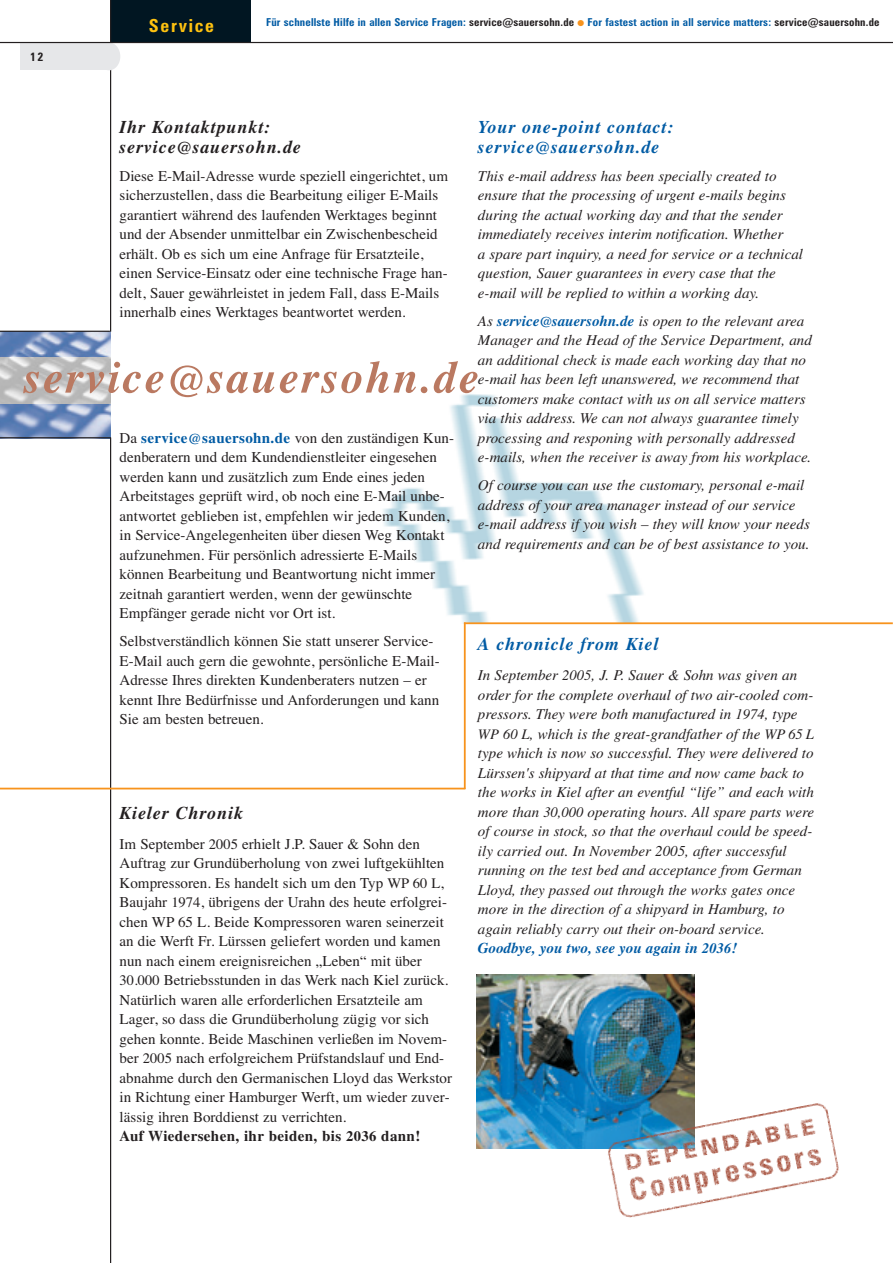
<style>
.page{position:relative;width:893px;height:1263px;background:#fff}
.page>*{position:absolute;margin:0;border:0;box-sizing:border-box;transform-origin:0 0}
.t1{font:italic 700 18px/19.5px "Times";letter-spacing:.05em;color:#015ba4}
.t2{font:italic 700 18px/19.5px "Times";letter-spacing:.05em;color:#231f20}
.t3{font:700 condensed 18px "Zurich BT";letter-spacing:.1em;color:#fec210}
.t4{font:15px/19.5px "Times";color:#231f20}
.t5{font:italic 15px/19.5px "Times";color:#231f20}
.t6{font:700 condensed 12px "Zurich BT";color:#231f20}
.t7{font:700 condensed 10.95px "Zurich BT";letter-spacing:.015em;color:#015ba4}
.s1{color:#231f20}
.s2{color:#f7931d}
.s3{font-weight:700;color:#015ba4}
.s4{font-size:14.55px}
.s5{font-weight:700}
.s6{font-weight:700;font-size:14.55px}
.s7{font-weight:700;font-size:14.55px;color:#015ba4}
</style>
<div class="page">
<img style="left:0;top:332px;width:111px;height:105px">
<img style="left:0;top:358px;width:111px;height:46px">
<hr style="left:0;top:331px;width:110px;height:1px;background:#231f20">
<hr style="left:0;top:437px;width:111px;height:1px;background:#231f20">
<img style="left:383px;top:374px;width:261px;height:249px">
<svg style="left:23px;top:361px;width:454px;height:36px"></svg>
<div style="left:20px;top:43px;width:90px;height:27px;background:#e6e7e9"></div>
<div style="left:111px;top:0;width:140px;height:43px;background:#011622"></div>
<hr style="left:110px;top:438px;width:1px;height:825px;background:#231f20">
<hr style="left:110px;top:0;width:1px;height:332px;background:#231f20">
<div style="left:98px;top:43px;width:22px;height:27px;background:#e6e7e9;border-radius:50%"></div>
<hr style="left:0;top:42px;width:892px;height:1px;background:#231f20">
<img style="left:476px;top:974px;width:218px;height:175px">
<hr style="left:0;top:788px;width:465px;height:1px;background:#f7931d">
<img style="left:584px;top:1082px;width:255px;height:136px">
<hr style="left:464px;top:622px;width:1px;height:167px;background:#f7931d">
<hr style="left:464px;top:622px;width:428px;height:2px;background:#f7931d">
<p class="t6" style="left:30px;top:52px;width:15px">12</p>
<p class="t3" style="left:149px;top:19px;width:67px">Service</p>
<p class="t7" style="left:266px;top:19px;width:615px">Für schnellste Hilfe in allen Service Fragen: <span class="s1">service@sauersohn.de</span> <span class="s2">●</span> For fastest action in all service matters: <span class="s1">service@sauersohn.de</span></p>
<p class="t2" style="left:120px;top:119px;width:183px">Ihr Kontaktpunkt: service@sauersohn.de</p>
<p class="t4" style="left:120px;top:167px;width:330px">Diese E-Mail-Adresse wurde speziell eingerichtet, um sicherzustellen, dass die Bearbeitung eiliger E-Mails garantiert während des laufenden Werktages beginnt und der Absender unmittelbar ein Zwischenbescheid erhält. Ob es sich um eine Anfrage für Ersatzteile, einen Service-Einsatz oder eine technische Frage han&shy;delt, Sauer gewährleistet in jedem Fall, dass E-Mails innerhalb eines Werktages beantwortet werden.</p>
<p class="t4" style="left:120px;top:429px;width:336px">Da <span class="s3">service@sauersohn.de</span> von den zuständigen Kun&shy;denberatern und dem Kundendienstleiter eingesehen werden kann und zusätzlich zum Ende eines jeden Arbeitstages geprüft wird, ob noch eine E-Mail unbe&shy;antwortet geblieben ist, empfehlen wir jedem Kunden, in Service-Angelegenheiten über diesen Weg Kontakt aufzunehmen. Für persönlich adressierte E-Mails können Bearbeitung und Beantwortung nicht immer zeitnah garantiert werden, wenn der gewünschte Empfänger gerade nicht vor Ort ist.</p>
<p class="t4" style="left:120px;top:633px;width:321px">Selbstverständlich können Sie statt unserer Service-E-Mail auch gern die gewohnte, persönliche E-Mail-Adresse Ihres direkten Kundenberaters nutzen – er kennt Ihre Bedürfnisse und Anforderungen und kann Sie am besten betreuen.</p>
<p class="t2" style="left:120px;top:805px;width:125px">Kieler Chronik</p>
<p class="t4" style="left:120px;top:836px;width:334px">Im September <span class="s4">2005</span> erhielt J.P. Sauer &amp; Sohn den Auftrag zur Grundüberholung von zwei luftgekühlten Kompressoren. Es handelt sich um den Typ <span class="s4">WP 60 L</span>, Baujahr <span class="s4">1974</span>, übrigens der Urahn des heute erfolgrei&shy;chen WP 65 L. Beide Kompressoren waren seinerzeit an die Werft Fr. Lürssen geliefert worden und kamen nun nach einem ereignisreichen „Leben“ mit über <span class="s4">30.000</span> Betriebsstunden in das Werk nach Kiel zurück.<br>Natürlich waren alle erforderlichen Ersatzteile am Lager, so dass die Grundüberholung zügig vor sich gehen konnte. Beide Maschinen verließen im Novem&shy;ber <span class="s4">2005</span> nach erfolgreichem Prüfstandslauf und End&shy;abnahme durch den Germanischen Lloyd das Werkstor in Richtung einer Hamburger Werft, um wieder zuver&shy;lässig ihren Borddienst zu verrichten.<br><span class="s5">Auf Wiedersehen, ihr beiden, bis</span> <span class="s6">2036</span> <span class="s5">dann!</span></p>
<p class="t1" style="left:478px;top:119px;width:197px">Your one-point contact: service@sauersohn.de</p>
<p class="t5" style="left:478px;top:167px;width:326px">This e-mail address has been specially created to ensure that the processing of urgent e-mails begins during the actual working day and that the sender immediately receives interim notification. Whether<br>a spare part inquiry, a need for service or a technical question, Sauer guarantees in every case that the e-mail will be replied to within a working day.</p>
<p class="t5" style="left:478px;top:312px;width:335px">As <span class="s3">service@sauersohn.de</span> is open to the relevant area Manager and the Head of the Service Department, and an additional check is made each working day that no e-mail has been left unanswered, we recommend that customers make contact with us on all service matters via this address. We can not always guarantee timely processing and responing with personally addressed e-mails, when the receiver is away from his workplace.</p>
<p class="t5" style="left:478px;top:477px;width:333px">Of course you can use the customary, personal e-mail address of your area manager instead of our service e-mail address if you wish – they will know your needs and requirements and can be of best assistance to you.</p>
<p class="t1" style="left:478px;top:636px;width:182px">A chronicle from Kiel</p>
<p class="t5" style="left:478px;top:667px;width:338px">In September <span class="s4">2005</span>, J. P. Sauer &amp; Sohn was given an order for the complete overhaul of two air-cooled com&shy;pressors. They were both manufactured in <span class="s4">1974</span>, type <span class="s4">WP 60 L</span>, which is the great-grandfather of the <span class="s4">WP 65 L </span>type which is now so successful. They were delivered to Lürssen's shipyard at that time and now came back to the works in Kiel after an eventful “life” and each with more than <span class="s4">30,000</span> operating hours. All spare parts were of course in stock, so that the overhaul could be speed&shy;ily carried out. In November 2005, after successful running on the test bed and acceptance from German Lloyd, they passed out through the works gates once more in the direction of a shipyard in Hamburg, to again reliably carry out their on-board service.<br><span class="s3">Goodbye, you two, see you again in</span> <span class="s7">2036</span><span class="s3">!</span></p>
</div>
